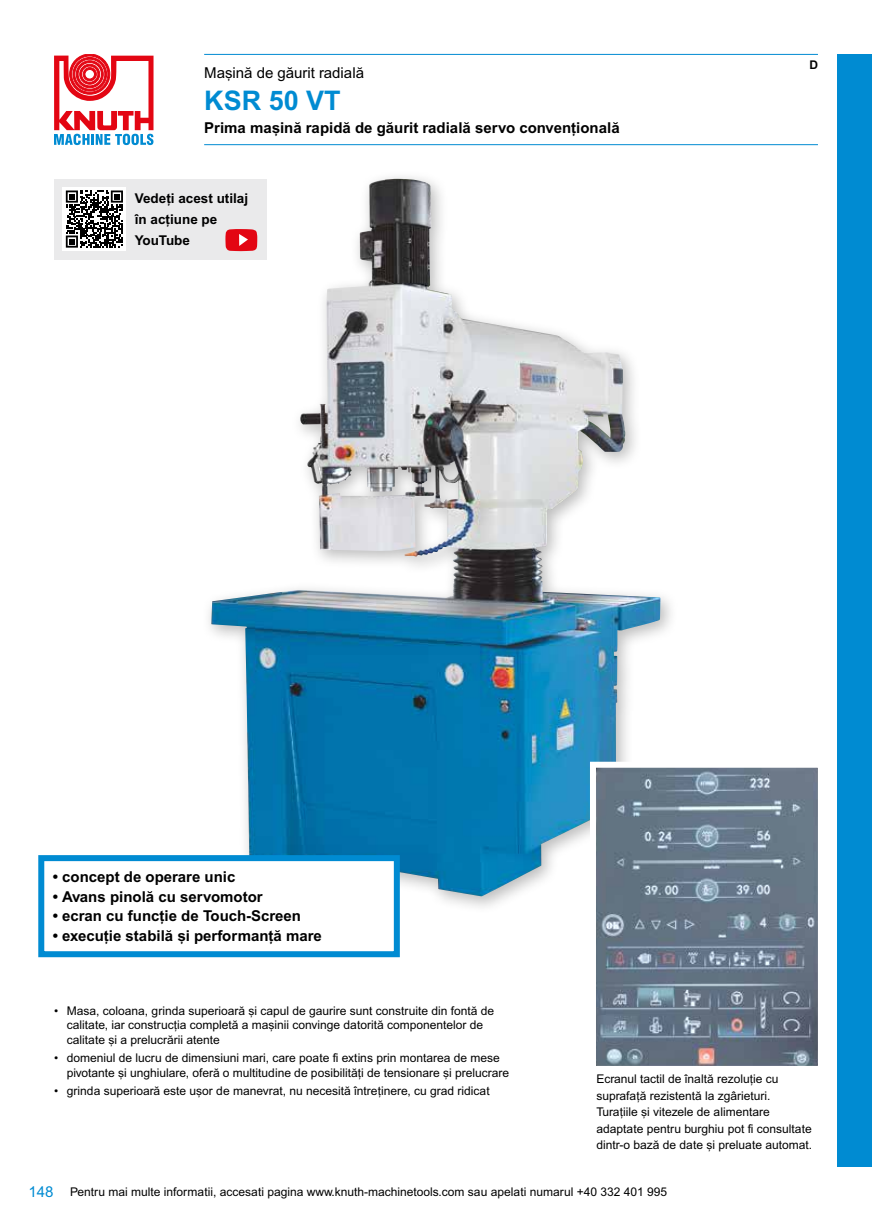
<style>
.page{position:relative;width:872px;height:1221px;background:#fff}
.page>*{position:absolute;margin:0;border:0;box-sizing:border-box;transform-origin:0 0}
.t1{font:700 27px "Arial MT Pro";color:#008bd2}
.t2{font:700 15px "Arial MT Pro";color:#000}
.t3{font:15px "Arial MT Pro";color:#000}
.t4{font:15px "Arial MT Pro";color:#008bd2}
.t5{font:700 13.5px/21px "Arial MT Pro";color:#000}
.t6{font:12px/16.5px "Arial MT Pro";color:#000}
.t7{font:700 12px "Arial MT Pro";color:#000}
</style>
<div class="page">
<div style="left:202px;top:170px;width:476px;height:744px;background:#000;opacity:.26"></div>
<img style="left:300px;top:180px;width:135px;height:371px">
<div style="left:838px;top:54px;width:34px;height:1112px;background:#008bd2"></div>
<div style="left:38px;top:855px;width:362px;height:102px;background:#fff;border:6px solid #008bd2"></div>
<svg style="left:54px;top:54px;width:99px;height:91px"></svg>
<hr style="left:204px;top:54px;width:614px;height:1px;background:#008bd2">
<hr style="left:204px;top:144px;width:614px;height:1px;background:#008bd2">
<img style="left:597px;top:768px;width:220px;height:296px">
<div style="left:590px;top:761px;width:234px;height:310px;border:6px solid #fff"></div>
<div style="left:54px;top:179px;width:212px;height:80px;background:#eaeaeb"></div>
<svg style="left:225px;top:229px;width:32px;height:22px"></svg>
<div style="left:63px;top:187px;width:63px;height:64px;background:#fff"></div>
<svg style="left:66px;top:190px;width:57px;height:58px"></svg>
<p class="t3" style="left:204px;top:64px;width:161px">Mașină de găurit radială</p>
<h1 class="t1" style="left:204px;top:84px;width:138px">KSR 50 VT</h1>
<p class="t2" style="left:204px;top:119px;width:417px">Prima mașină rapidă de găurit radială servo convențională</p>
<p class="t5" style="left:135px;top:188px;width:115px">Vedeți acest utilaj în acțiune pe<br>YouTube</p>
<p class="t7" style="left:809px;top:58px;width:10px">D</p>
<p class="t2" style="left:53px;top:868px;width:184px">• concept de operare unic</p>
<p class="t2" style="left:53px;top:887px;width:211px">• Avans pinolă cu servomotor</p>
<p class="t2" style="left:53px;top:907px;width:250px">• ecran cu funcție de Touch-Screen</p>
<p class="t2" style="left:53px;top:926px;width:270px">• execuție stabilă și performanță mare</p>
<p class="t6" style="left:67px;top:1003px;width:429px;line-height:14.4px;text-indent:-13px">• Masa, coloana, grinda superioară și capul de gaurire sunt construite din fontă de calitate, iar construcția completă a mașinii convinge datorită componentelor de calitate și a prelucrării atente</p>
<p class="t6" style="left:67px;top:1051px;width:444px;line-height:14.4px;text-indent:-13px">• domeniul de lucru de dimensiuni mari, care poate fi extins prin montarea de mese pivotante și unghiulare, oferă o multitudine de posibilități de tensionare și prelucrare</p>
<p class="t6" style="left:54px;top:1083px;width:437px">• grinda superioară este ușor de manevrat, nu necesită întreținere, cu grad ridicat</p>
<p class="t6" style="left:596px;top:1071px;width:217px">Ecranul tactil de înaltă rezoluție cu suprafață rezistentă la zgârieturi.<br>Turațiile și vitezele de alimentare adaptate pentru burghiu pot fi consultate dintr-o bază de date și preluate automat.</p>
<p class="t4" style="left:28px;top:1182px;width:27px">148</p>
<p class="t6" style="left:70px;top:1183px;width:598px">Pentru mai multe informatii, accesati pagina www.knuth-machinetools.com sau apelati numarul +40 332 401 995</p>
</div>
